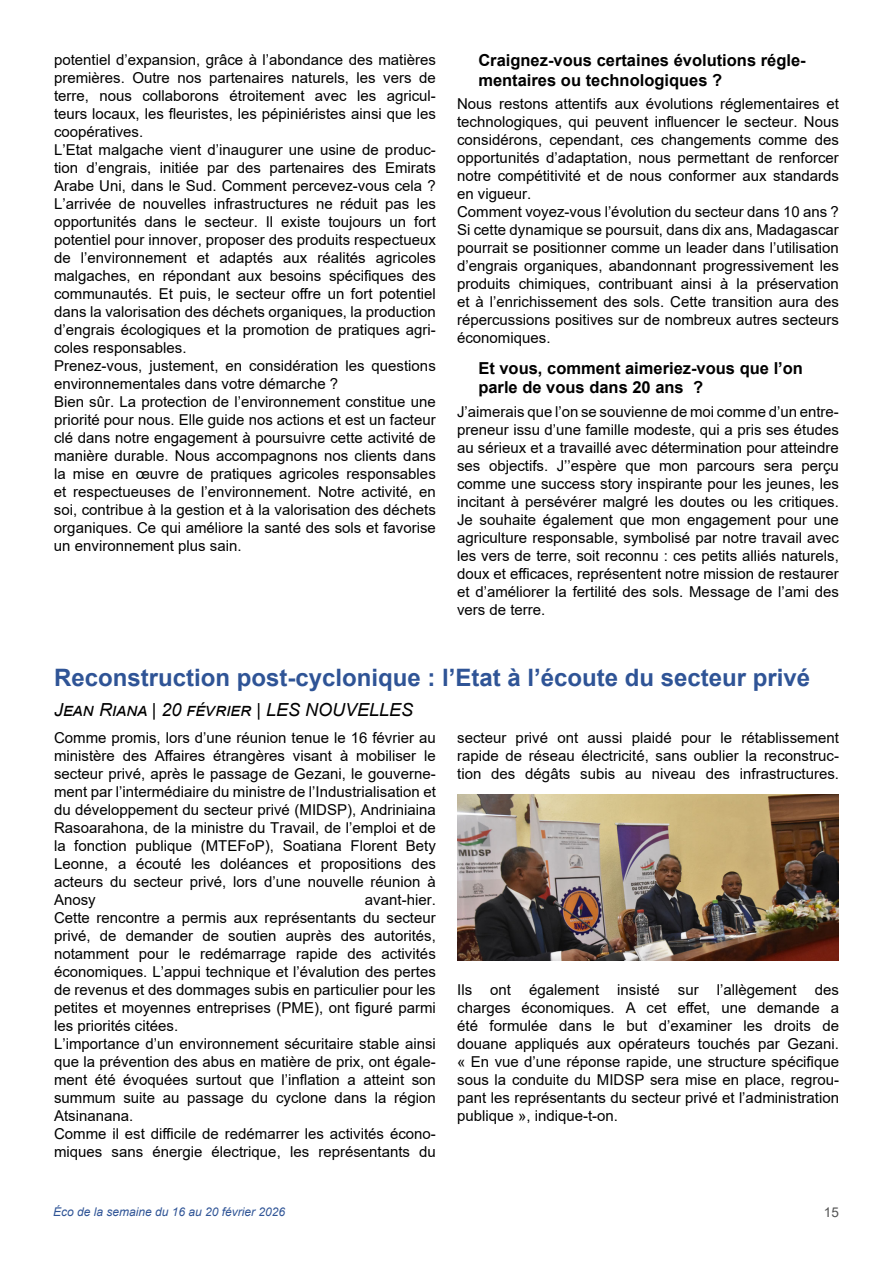
<style>
.page{position:relative;width:893px;height:1263px;background:#fff}
.page>*{position:absolute;margin:0;border:0;box-sizing:border-box;transform-origin:0 0}
.t1{font:700 24px "Arial";color:#2f5496}
.t2{font:italic 18px "Arial";color:#000}
.t3{font:700 16.5px/19.8px "Arial";color:#000}
.t4{font:15px/18px "Arial";color:#000;text-align:justify}
.t5{font:13.5px "Arial";color:#525252}
.t6{font:italic 12px "Arial";color:#2f5496}
</style>
<div class="page">
<img style="left:457px;top:795px;width:382px;height:166px">
<p class="t4" style="left:54px;top:51px;width:383px;text-align:left">potentiel d’expansion, grâce à l’abondance des matières premières. Outre nos partenaires naturels, les vers de terre, nous collaborons étroitement avec les agricul&shy;teurs locaux, les fleuristes, les pépiniéristes ainsi que les coopératives.<br>L’Etat malgache vient d’inaugurer une usine de produc&shy;tion d’engrais, initiée par des partenaires des Emirats Arabe Uni, dans le Sud. Comment percevez-vous cela ?<br>L’arrivée de nouvelles infrastructures ne réduit pas les opportunités dans le secteur. Il existe toujours un fort potentiel pour innover, proposer des produits respectueux de l’environnement et adaptés aux réalités agricoles malgaches, en répondant aux besoins spécifiques des communautés. Et puis, le secteur offre un fort potentiel dans la valorisation des déchets organiques, la production d’engrais écologiques et la promotion de pratiques agri&shy;coles responsables.<br>Prenez-vous, justement, en considération les questions environnementales dans votre démarche ?<br>Bien sûr. La protection de l’environnement constitue une priorité pour nous. Elle guide nos actions et est un facteur clé dans notre engagement à poursuivre cette activité de manière durable. Nous accompagnons nos clients dans la mise en œuvre de pratiques agricoles responsables et respectueuses de l’environnement. Notre activité, en soi, contribue à la gestion et à la valorisation des déchets organiques. Ce qui améliore la santé des sols et favorise un environnement plus sain.</p>
<p class="t3" style="left:478px;top:51px;width:329px">Craignez-vous certaines évolutions régle&shy;mentaires ou technologiques ?</p>
<p class="t4" style="left:457px;top:95px;width:383px;text-align:left">Nous restons attentifs aux évolutions réglementaires et technologiques, qui peuvent influencer le secteur. Nous considérons, cependant, ces changements comme des opportunités d’adaptation, nous permettant de renforcer notre compétitivité et de nous conformer aux standards en vigueur.<br>Comment voyez-vous l’évolution du secteur dans 10 ans ?<br>Si cette dynamique se poursuit, dans dix ans, Madagascar pourrait se positionner comme un leader dans l’utilisation d’engrais organiques, abandonnant progressivement les produits chimiques, contribuant ainsi à la préservation et à l’enrichissement des sols. Cette transition aura des répercussions positives sur de nombreux autres secteurs économiques.</p>
<p class="t3" style="left:478px;top:358px;width:326px">Et vous, comment aimeriez-vous que l’on parle de vous dans 20 ans ?</p>
<p class="t4" style="left:457px;top:402px;width:383px">J’aimerais que l’on se souvienne de moi comme d’un entre&shy;preneur issu d’une famille modeste, qui a pris ses études au sérieux et a travaillé avec détermination pour atteindre ses objectifs. J’’espère que mon parcours sera perçu comme une success story inspirante pour les jeunes, les incitant à persévérer malgré les doutes ou les critiques.<br>Je souhaite également que mon engagement pour une agriculture responsable, symbolisé par notre travail avec les vers de terre, soit reconnu : ces petits alliés naturels, doux et efficaces, représentent notre mission de restaurer et d’améliorer la fertilité des sols. Message de l’ami des vers de terre.</p>
<h1 class="t1" style="left:54px;top:661px;width:758px">Reconstruction post-cyclonique : l’Etat à l’écoute du secteur privé</h1>
<p class="t2" style="left:54px;top:698px;width:361px">Jean Riana | 20 février | LES NOUVELLES</p>
<p class="t4" style="left:54px;top:728px;width:383px">Comme promis, lors d’une réunion tenue le 16 février au ministère des Affaires étrangères visant à mobiliser le secteur privé, après le passage de Gezani, le gouverne&shy;ment par l’intermédiaire du ministre de l’Industrialisation et du développement du secteur privé (MIDSP), Andriniaina Rasoarahona, de la ministre du Travail, de l’emploi et de la fonction publique (MTEFoP), Soatiana Florent Bety Leonne, a écouté les doléances et propositions des acteurs du secteur privé, lors d’une nouvelle réunion à Anosy</p>
<p class="t4" style="left:457px;top:728px;width:383px">secteur privé ont aussi plaidé pour le rétablissement rapide de réseau électricité, sans oublier la reconstruc&shy;tion des dégâts subis au niveau des infrastructures.</p>
<p class="t4" style="left:54px;top:890px;width:383px;text-align:left;text-indent:311px">avant-hier.<br>Cette rencontre a permis aux représentants du secteur privé, de demander de soutien auprès des autorités, notamment pour le redémarrage rapide des activités économiques. L’appui technique et l’évalution des pertes de revenus et des dommages subis en particulier pour les petites et moyennes entreprises (PME), ont figuré parmi les priorités citées.<br>L’importance d’un environnement sécuritaire stable ainsi que la prévention des abus en matière de prix, ont égale&shy;ment été évoquées surtout que l’inflation a atteint son summum suite au passage du cyclone dans la région Atsinanana.<br>Comme il est difficile de redémarrer les activités écono&shy;miques sans énergie électrique, les représentants du</p>
<p class="t4" style="left:457px;top:980px;width:383px">Ils ont également insisté sur l’allègement des charges économiques. A cet effet, une demande a été formulée dans le but d’examiner les droits de douane appliqués aux opérateurs touchés par Gezani. « En vue d’une réponse rapide, une structure spécifique sous la conduite du MIDSP sera mise en place, regrou&shy;pant les représentants du secteur privé et l’administration publique », indique-t-on.</p>
<p class="t6" style="left:53px;top:1204px;width:234px">Éco de la semaine du 16 au 20 février 2026</p>
<p class="t5" style="left:824px;top:1203px;width:17px">15</p>
</div>
